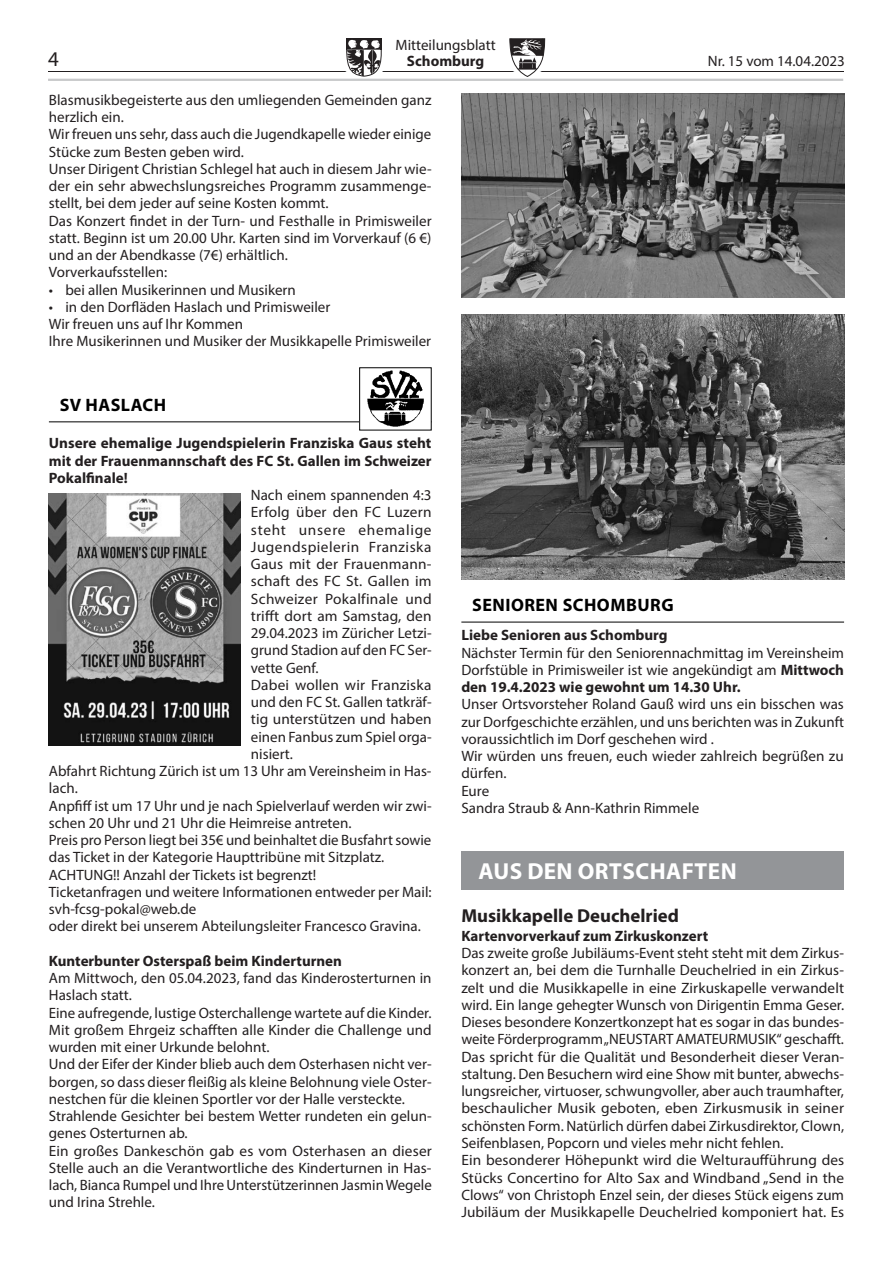
<style>
.page{position:relative;width:893px;height:1263px;background:#fff}
.page>*{position:absolute;margin:0;border:0;box-sizing:border-box;transform-origin:0 0}
.t1{font:700 23.25px "Myriad Pro";letter-spacing:.02em;color:#fff}
.t2{font:21px "Myriad Pro";color:#231f20}
.t3{font:700 18.75px "Myriad Pro";color:#231f20}
.t4{font:700 18px "Myriad Pro";letter-spacing:.025em;color:#000}
.t5{font:15px/17.2px "Myriad Pro";color:#231f20}
.t6{font:700 15px/17.2px "Myriad Pro";color:#231f20;text-align:justify}
.t7{font:15px "Myriad Pro";letter-spacing:.03em;color:#231f20}
.t8{font:15px "Myriad Pro";letter-spacing:.02em;color:#231f20}
.t9{font:15px "Myriad Pro";letter-spacing:.05em;color:#231f20}
.s1{font-weight:700}
</style>
<div class="page">
<hr style="left:48px;top:71px;width:795px;height:1px;background:#231f20">
<svg style="left:346px;top:38px;width:36px;height:39px"></svg>
<svg style="left:509px;top:38px;width:36px;height:39px"></svg>
<hr style="left:48px;top:79px;width:795px;height:2px;background:#c7c8ca">
<hr style="left:49px;top:421px;width:382px;height:1px;background:#000">
<div style="left:360px;top:368px;width:71px;height:62px;background:#fff"></div>
<img style="left:368px;top:371px;width:55px;height:55px">
<img style="left:49px;top:493px;width:191px;height:253px">
<img style="left:461px;top:94px;width:383px;height:204px">
<img style="left:461px;top:315px;width:383px;height:265px">
<hr style="left:461px;top:622px;width:383px;height:1px;background:#000">
<div style="left:461px;top:851px;width:383px;height:38px;background:#939598"></div>
<p class="t5" style="left:395px;top:36px;width:102px">Mitteilungsblatt</p>
<h2 class="t2" style="left:48px;top:46px;width:12px">4</h2>
<p class="t6" style="left:407px;top:52px;width:79px">Schomburg</p>
<p class="t5" style="left:708px;top:52px;width:139px">Nr. 15 vom 14.04.2023</p>
<p class="t5" style="left:49px;top:91px;width:384px">Blasmusikbegeisterte aus den umliegenden Gemeinden ganz herzlich ein.<br>Wir freuen uns sehr, dass auch die Jugendkapelle wieder einige Stücke zum Besten geben wird.<br>Unser Dirigent Christian Schlegel hat auch in diesem Jahr wie&shy;der ein sehr abwechslungsreiches Programm zusammenge&shy;stellt, bei dem jeder auf seine Kosten kommt.<br>Das Konzert findet in der Turn- und Festhalle in Primisweiler statt. Beginn ist um 20.00 Uhr. Karten sind im Vorverkauf (6 €) und an der Abendkasse (7€) erhältlich.<br>Vorverkaufsstellen:</p>
<p class="t5" style="left:49px;top:281px;width:248px">• bei allen Musikerinnen und Musikern</p>
<p class="t5" style="left:49px;top:298px;width:384px">• in den Dorfläden Haslach und Primisweiler<br>Wir freuen uns auf Ihr Kommen<br>Ihre Musikerinnen und Musiker der Musikkapelle Primisweiler</p>
<p class="t4" style="left:60px;top:393px;width:108px">SV HASLACH</p>
<p class="t6" style="left:49px;top:434px;width:384px">Unsere ehemalige Jugendspielerin Franziska Gaus steht mit der Frauenmannschaft des FC St. Gallen im Schweizer Pokalfinale!</p>
<p class="t5" style="left:251px;top:486px;width:182px">Nach einem spannenden 4:3</p>
<p class="t5" style="left:251px;top:503px;width:182px">Erfolg über den FC Luzern</p>
<p class="t9" style="left:251px;top:520px;width:182px">steht unsere ehemalige</p>
<p class="t7" style="left:251px;top:537px;width:182px">Jugendspielerin Franziska</p>
<p class="t5" style="left:251px;top:555px;width:182px">Gaus mit der Frauenmann-</p>
<p class="t5" style="left:251px;top:572px;width:182px">schaft des FC St. Gallen im</p>
<p class="t8" style="left:251px;top:589px;width:182px">Schweizer Pokalfinale und</p>
<p class="t5" style="left:251px;top:607px;width:182px">trifft dort am Samstag, den</p>
<p class="t5" style="left:251px;top:624px;width:182px">29.04.2023 im Züricher Letzi-</p>
<p class="t5" style="left:251px;top:641px;width:182px">grund Stadion auf den FC Ser-</p>
<p class="t5" style="left:251px;top:659px;width:69px">vette Genf.</p>
<p class="t5" style="left:251px;top:676px;width:182px">Dabei wollen wir Franziska</p>
<p class="t5" style="left:251px;top:693px;width:182px">und den FC St. Gallen tatkräf-</p>
<p class="t5" style="left:251px;top:710px;width:182px">tig unterstützen und haben</p>
<p class="t5" style="left:251px;top:728px;width:182px">einen Fanbus zum Spiel orga-</p>
<p class="t5" style="left:251px;top:745px;width:44px">nisiert.</p>
<p class="t5" style="left:49px;top:762px;width:384px">Abfahrt Richtung Zürich ist um 13 Uhr am Vereinsheim in Has-</p>
<p class="t5" style="left:49px;top:779px;width:30px">lach.</p>
<p class="t5" style="left:49px;top:797px;width:384px">Anpfiff ist um 17 Uhr und je nach Spielverlauf werden wir zwi-</p>
<p class="t5" style="left:49px;top:814px;width:304px">schen 20 Uhr und 21 Uhr die Heimreise antreten.</p>
<p class="t5" style="left:49px;top:831px;width:384px">Preis pro Person liegt bei 35€ und beinhaltet die Busfahrt sowie</p>
<p class="t5" style="left:49px;top:848px;width:337px">das Ticket in der Kategorie Haupttribüne mit Sitzplatz.</p>
<p class="t5" style="left:49px;top:866px;width:269px">ACHTUNG!! Anzahl der Tickets ist begrenzt!</p>
<p class="t5" style="left:49px;top:883px;width:384px">Ticketanfragen und weitere Informationen entweder per Mail:</p>
<p class="t5" style="left:49px;top:900px;width:149px">svh-fcsg-pokal@web.de</p>
<p class="t5" style="left:49px;top:917px;width:373px">oder direkt bei unserem Abteilungsleiter Francesco Gravina.</p>
<p class="t6" style="left:49px;top:952px;width:295px">Kunterbunter Osterspaß beim Kinderturnen</p>
<p class="t5" style="left:49px;top:969px;width:384px">Am Mittwoch, den 05.04.2023, fand das Kinderosterturnen in Haslach statt.<br>Eine aufregende, lustige Osterchallenge wartete auf die Kinder.<br>Mit großem Ehrgeiz schafften alle Kinder die Challenge und wurden mit einer Urkunde belohnt.<br>Und der Eifer der Kinder blieb auch dem Osterhasen nicht ver&shy;borgen, so dass dieser fleißig als kleine Belohnung viele Oster&shy;nestchen für die kleinen Sportler vor der Halle versteckte.<br>Strahlende Gesichter bei bestem Wetter rundeten ein gelun&shy;genes Osterturnen ab.<br>Ein großes Dankeschön gab es vom Osterhasen an dieser Stelle auch an die Verantwortliche des Kinderturnen in Has&shy;lach, Bianca Rumpel und Ihre Unterstützerinnen Jasmin Wegele und Irina Strehle.</p>
<p class="t4" style="left:472px;top:593px;width:203px">SENIOREN SCHOMBURG</p>
<p class="t6" style="left:461px;top:626px;width:208px">Liebe Senioren aus Schomburg</p>
<p class="t5" style="left:461px;top:644px;width:384px;text-align:justify">Nächster Termin für den Seniorennachmittag im Vereinsheim Dorfstüble in Primisweiler ist wie angekündigt am <span class="s1">Mittwoch den 19.4.2023 wie gewohnt um 14.30 Uhr.</span></p>
<p class="t5" style="left:461px;top:695px;width:384px">Unser Ortsvorsteher Roland Gauß wird uns ein bisschen was zur Dorfgeschichte erzählen, und uns berichten was in Zukunft voraussichtlich im Dorf geschehen wird .<br>Wir würden uns freuen, euch wieder zahlreich begrüßen zu dürfen.<br>Eure<br>Sandra Straub &amp; Ann-Kathrin Rimmele</p>
<h1 class="t1" style="left:479px;top:856px;width:260px">AUS DEN ORTSCHAFTEN</h1>
<p class="t3" style="left:461px;top:903px;width:219px">Musikkapelle Deuchelried</p>
<p class="t6" style="left:461px;top:927px;width:248px">Kartenvorverkauf zum Zirkuskonzert</p>
<p class="t5" style="left:461px;top:944px;width:384px">Das zweite große Jubiläums-Event steht steht mit dem Zirkus&shy;konzert an, bei dem die Turnhalle Deuchelried in ein Zirkus&shy;zelt und die Musikkapelle in eine Zirkuskapelle verwandelt wird. Ein lange gehegter Wunsch von Dirigentin Emma Geser.<br>Dieses besondere Konzertkonzept hat es sogar in das bundes&shy;weite Förderprogramm „NEUSTART AMATEURMUSIK“ geschafft.<br>Das spricht für die Qualität und Besonderheit dieser Veran&shy;staltung. Den Besuchern wird eine Show mit bunter, abwechs&shy;lungsreicher, virtuoser, schwungvoller, aber auch traumhafter, beschaulicher Musik geboten, eben Zirkusmusik in seiner schönsten Form. Natürlich dürfen dabei Zirkusdirektor, Clown, Seifenblasen, Popcorn und vieles mehr nicht fehlen.<br>Ein besonderer Höhepunkt wird die Welturaufführung des Stücks Concertino for Alto Sax and Windband „Send in the Clows“ von Christoph Enzel sein, der dieses Stück eigens zum Jubiläum der Musikkapelle Deuchelried komponiert hat. Es</p>
</div>
